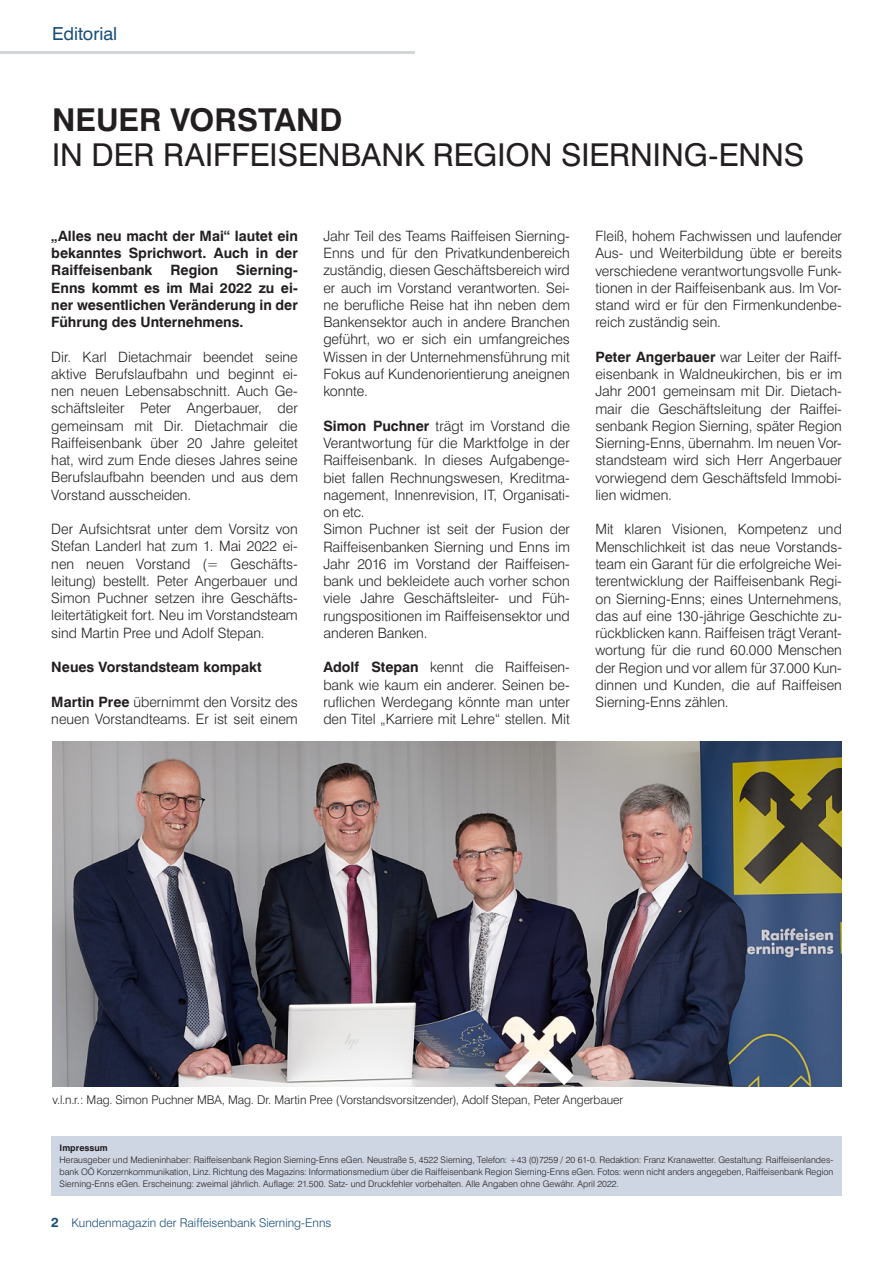
<style>
.page{position:relative;width:893px;height:1263px;background:#fff}
.page>*{position:absolute;margin:0;border:0;box-sizing:border-box;transform-origin:0 0}
.t1{font:31.5px "Swiss 721 BT";color:#231f20}
.t2{font:700 31.5px "Swiss 721 BT";color:#231f20}
.t3{font:18px "Swiss 721 BT";color:#174d77}
.t4{font:300 14.25px/17.2px "Swiss 721 BT";color:#231f20;text-align:justify}
.t5{font:700 14.25px/17.2px "Swiss 721 BT";color:#231f20;text-align:justify}
.t6{font:300 12px "Swiss 721 BT";letter-spacing:-.005em;color:#231f20}
.t7{font:300 12px "Swiss 721 BT";color:#174d77}
.t8{font:300 9px/12px "Swiss 721 BT";letter-spacing:.005em;color:#231f20;text-align:justify}
.t9{font:700 9px "Swiss 721 BT";letter-spacing:.005em;color:#231f20}
.s1{font-weight:700}
.s2{font-weight:700;font-size:13.5px}
</style>
<div class="page">
<hr style="left:0;top:51px;width:415px;height:2px;background:#d1d5da">
<img style="left:53px;top:741px;width:789px;height:345px">
<div style="left:51px;top:1136px;width:791px;height:59px;background:#ced5e3"></div>
<p class="t3" style="left:52px;top:22px;width:67px">Editorial</p>
<h1 class="t2" style="left:52px;top:101px;width:292px">NEUER VORSTAND</h1>
<h1 class="t1" style="left:52px;top:135px;width:754px">IN DER RAIFFEISENBANK REGION SIERNING-ENNS</h1>
<p class="t5" style="left:51px;top:227px;width:248px">„Alles neu macht der Mai“ lautet ein bekanntes Sprichwort. Auch in der Raiffeisenbank</p>
<p class="t5" style="left:51px;top:261px;width:248px;text-indent:185px">Sierning-Enns kommt es im Mai 2022 zu ei&shy;ner wesentlichen Veränderung in der Führung des Unternehmens.</p>
<p class="t4" style="left:51px;top:348px;width:248px">Dir. Karl Dietachmair beendet seine aktive Berufslaufbahn und beginnt ei&shy;nen neuen Lebensabschnitt. Auch Ge&shy;schäftsleiter Peter Angerbauer, der gemeinsam mit Dir. Dietachmair die Raiffeisenbank über 20 Jahre geleitet hat, wird zum Ende dieses Jahres seine Berufslaufbahn beenden und aus dem Vorstand ausscheiden.</p>
<p class="t4" style="left:51px;top:520px;width:248px">Der Aufsichtsrat unter dem Vorsitz von Stefan Landerl hat zum 1. Mai 2022 ei&shy;nen neuen Vorstand (= Geschäfts&shy;leitung) bestellt. Peter Angerbauer und Simon Puchner setzen ihre Geschäfts&shy;leitertätigkeit fort. Neu im Vorstandsteam sind Martin Pree und Adolf Stepan.</p>
<p class="t5" style="left:51px;top:658px;width:212px">Neues Vorstandsteam kompakt</p>
<p class="t4" style="left:51px;top:693px;width:248px"><span class="s1">Martin Pree</span> übernimmt den Vorsitz des neuen Vorstandteams. Er ist seit einem</p>
<p class="t5" style="left:170px;top:261px;width:50px">Region</p>
<p class="t4" style="left:323px;top:227px;width:248px">Jahr Teil des Teams Raiffeisen Sierning-Enns und für den Privatkundenbereich zuständig, diesen Geschäftsbereich wird er auch im Vorstand verantworten. Sei&shy;ne berufliche Reise hat ihn neben dem Bankensektor auch in andere Branchen geführt, wo er sich ein umfangreiches Wissen in der Unternehmensführung mit Fokus auf Kundenorientierung aneignen konnte.</p>
<p class="t4" style="left:323px;top:417px;width:248px;text-align:left"><span class="s1">Simon Puchner</span> trägt im Vorstand die Verantwortung für die Marktfolge in der Raiffeisenbank. In dieses Aufgabenge&shy;biet fallen Rechnungswesen, Kreditma&shy;nagement, Innenrevision, IT, Organisati&shy;on etc.<br>Simon Puchner ist seit der Fusion der Raiffeisenbanken Sierning und Enns im Jahr 2016 im Vorstand der Raiffeisen&shy;bank und bekleidete auch vorher schon viele Jahre Geschäftsleiter- und Füh&shy;rungspositionen im Raiffeisensektor und anderen Banken.</p>
<p class="t4" style="left:323px;top:658px;width:248px"><span class="s1">Adolf Stepan</span> kennt die Raiffeisen&shy;bank wie kaum ein anderer. Seinen be&shy;ruflichen Werdegang könnte man unter den Titel „Karriere mit Lehre“ stellen. Mit</p>
<p class="t4" style="left:595px;top:227px;width:248px">Fleiß, hohem Fachwissen und laufender Aus- und Weiterbildung übte er bereits verschiedene verantwortungsvolle Funk&shy;tionen in der Raiffeisenbank aus. Im Vor&shy;stand wird er für den Firmenkundenbe&shy;reich zuständig sein.</p>
<p class="t4" style="left:595px;top:348px;width:248px"><span class="s1">Peter Angerbauer</span> war Leiter der Raiff&shy;eisenbank in Waldneukirchen, bis er im Jahr 2001 gemeinsam mit Dir. Dietach&shy;mair die Geschäftsleitung der Raiffei&shy;senbank Region Sierning, später Region Sierning-Enns, übernahm. Im neuen Vor&shy;standsteam wird sich Herr Angerbauer vorwiegend dem Geschäftsfeld Immobi&shy;lien widmen.</p>
<p class="t4" style="left:595px;top:521px;width:248px">Mit klaren Visionen, Kompetenz und Menschlichkeit ist das neue Vorstands&shy;team ein Garant für die erfolgreiche Wei&shy;terentwicklung der Raiffeisenbank Regi&shy;on Sierning-Enns; eines Unternehmens, das auf eine 130-jährige Geschichte zu&shy;rückblicken kann. Raiffeisen trägt Verant&shy;wortung für die rund 60.000 Menschen der Region und vor allem für 37.000 Kun&shy;dinnen und Kunden, die auf Raiffeisen Sierning-Enns zählen.</p>
<p class="t6" style="left:53px;top:1093px;width:572px">v.l.n.r.: Mag. Simon Puchner MBA, Mag. Dr. Martin Pree (Vorstandsvorsitzender), Adolf Stepan, Peter Angerbauer</p>
<p class="t9" style="left:60px;top:1142px;width:50px">Impressum</p>
<p class="t8" style="left:60px;top:1154px;width:775px">Herausgeber und Medieninhaber: Raiffeisenbank Region Sierning-Enns eGen. Neustraße 5, 4522 Sierning, Telefon: +43 (0)7259 / 20 61-0. Redaktion: Franz Kranawetter. Gestaltung: Raiffeisenlandes&shy;bank OÖ Konzernkommunikation, Linz. Richtung des Magazins: Informationsmedium über die Raiffeisenbank Region Sierning-Enns eGen. Fotos: wenn nicht anders angegeben, Raiffeisenbank Region Sierning-Enns eGen. Erscheinung: zweimal jährlich. Auflage: 21.500. Satz- und Druckfehler vorbehalten. Alle Angaben ohne Gewähr. April 2022.</p>
<p class="t7" style="left:51px;top:1216px;width:282px"><span class="s2">2</span> Kundenmagazin der Raiffeisenbank Sierning-Enns</p>
</div>
